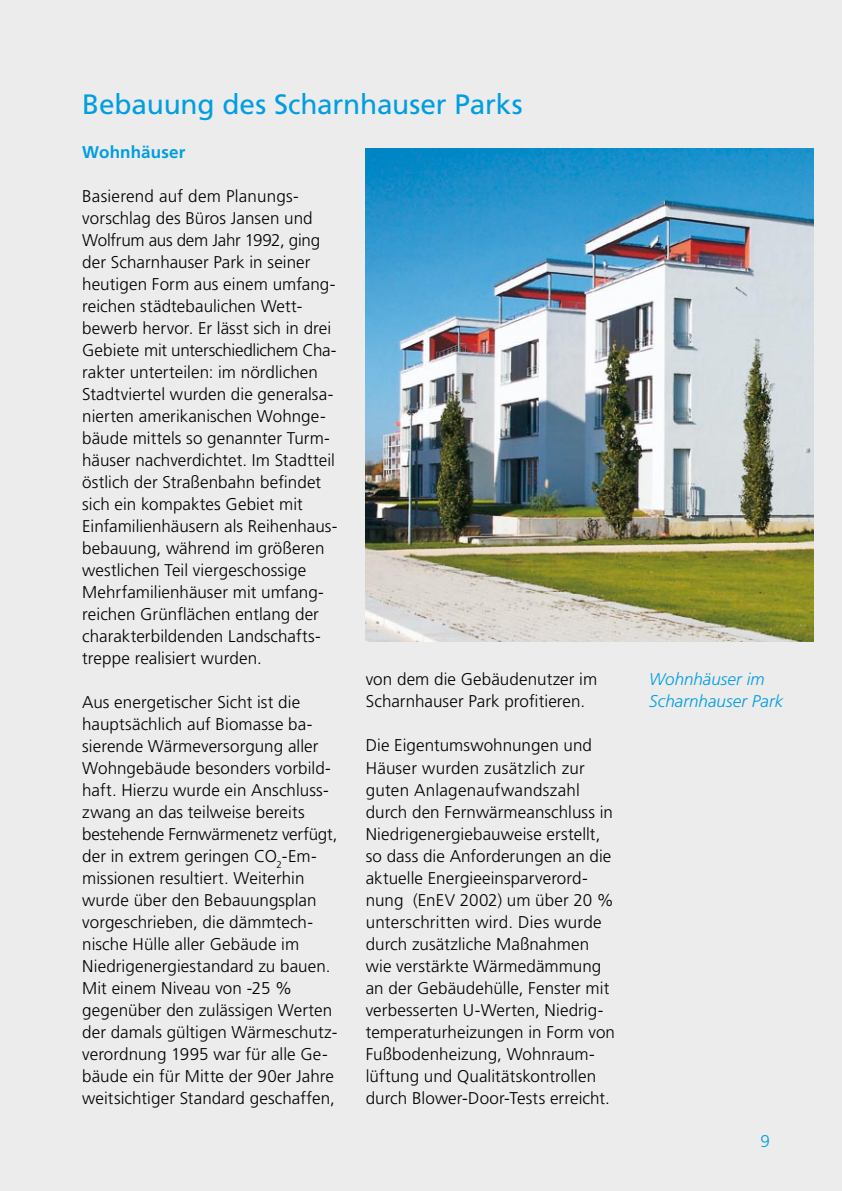
<style>
.page{position:relative;width:842px;height:1191px;background:#ececed}
.page>*{position:absolute;margin:0;border:0;box-sizing:border-box;transform-origin:0 0}
.t1{font:28px "Frutiger";letter-spacing:-.005em;color:#009ee0}
.t2{font:300 17px/22px "Frutiger";letter-spacing:.005em;color:#000}
.t3{font:italic 300 17px/22px "Frutiger";color:#009ee0}
.t4{font:700 17px "Frutiger";letter-spacing:.005em;color:#009ee0}
</style>
<div class="page">
<img style="left:366px;top:148px;width:448px;height:493px">
<h1 class="t1" style="left:82px;top:88px;width:442px">Bebauung des Scharnhauser Parks</h1>
<p class="t4" style="left:82px;top:142px;width:105px">Wohnhäuser</p>
<p class="t2" style="left:82px;top:185px;width:257px">Basierend auf dem Planungs&shy;vorschlag des Büros Jansen und Wolfrum aus dem Jahr 1992, ging der Scharnhauser Park in seiner heutigen Form aus einem umfang&shy;reichen städtebaulichen Wett&shy;bewerb hervor. Er lässt sich in drei Gebiete mit unterschiedlichem Cha&shy;rakter unterteilen: im nördlichen Stadtviertel wurden die generalsa&shy;nierten amerikanischen Wohnge&shy;bäude mittels so genannter Turm&shy;häuser nachverdichtet. Im Stadtteil östlich der Straßenbahn befindet sich ein kompaktes Gebiet mit Einfamilienhäusern als Reihenhaus&shy;bebauung, während im größeren westlichen Teil viergeschossige Mehrfamilienhäuser mit umfang&shy;reichen Grünflächen entlang der charakterbildenden Landschafts&shy;treppe realisiert wurden.</p>
<p class="t2" style="left:82px;top:691px;width:257px">Aus energetischer Sicht ist die hauptsächlich auf Biomasse ba&shy;sierende Wärmeversorgung aller<br>Wohngebäude besonders vorbild&shy;haft. Hierzu wurde ein Anschluss&shy;zwang an das teilweise bereits bestehende Fernwärmenetz verfügt, der in extrem geringen CO<sub>2</sub>-Em&shy;missionen resultiert. Weiterhin wurde über den Bebauungsplan vorgeschrieben, die dämmtech&shy;nische Hülle aller Gebäude im<br>Niedrigenergiestandard zu bauen.<br>Mit einem Niveau von -25 % gegenüber den zulässigen Werten der damals gültigen Wärmeschutz&shy;verordnung 1995 war für alle Ge&shy;bäude ein für Mitte der 90er Jahre weitsichtiger Standard geschaffen,</p>
<p class="t2" style="left:366px;top:668px;width:233px">von dem die Gebäudenutzer im<br>Scharnhauser Park profitieren.</p>
<p class="t2" style="left:366px;top:734px;width:251px">Die Eigentumswohnungen und<br>Häuser wurden zusätzlich zur guten Anlagenaufwandszahl durch den Fernwärmeanschluss in<br>Niedrigenergiebauweise erstellt, so dass die Anforderungen an die aktuelle Energieeinsparverord&shy;nung (EnEV 2002) um über 20 % unterschritten wird. Dies wurde durch zusätzliche Maßnahmen wie verstärkte Wärmedämmung an der Gebäudehülle, Fenster mit verbesserten U-Werten, Niedrig&shy;temperaturheizungen in Form von<br>Fußbodenheizung, Wohnraum&shy;lüftung und Qualitätskontrollen durch Blower-Door-Tests erreicht.</p>
<p class="t3" style="left:649px;top:668px;width:136px">Wohnhäuser im<br>Scharnhauser Park</p>
</div>
